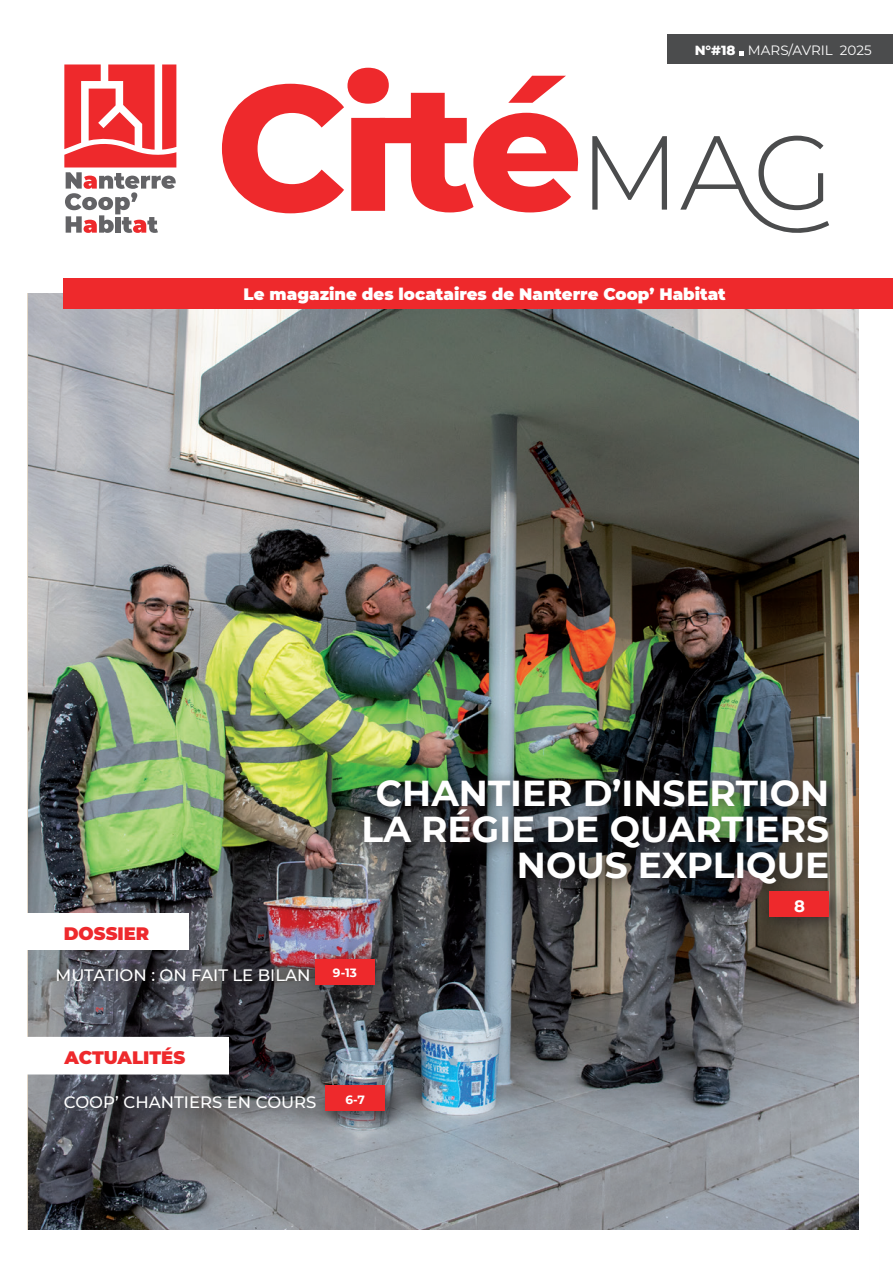
<style>
.page{position:relative;width:893px;height:1263px;background:#fff}
.page>*{position:absolute;margin:0;border:0;box-sizing:border-box;transform-origin:0 0}
.t1{font:700 36px/36px "Montserrat";color:#fff;text-align:right}
.t2{font:900 18px "Montserrat";color:#ee292c}
.t3{font:900 16.5px "Montserrat";color:#fff}
.t4{font:500 16.5px "Montserrat";color:#fff}
.t5{font:700 16.5px "Montserrat";color:#fff}
.t6{font:13.5px "Montserrat";color:#fff}
.t7{font:700 12px "Montserrat";color:#fff}
.s1{font-weight:800}
</style>
<div class="page">
<img style="left:29px;top:293px;width:830px;height:937px">
<div style="left:668px;top:34px;width:225px;height:30px;background:#4b4c4d"></div>
<svg style="left:739px;top:51px;width:5px;height:4px"></svg>
<div style="left:0;top:913px;width:189px;height:36px;background:#fff"></div>
<div style="left:57px;top:1077px;width:348px;height:54px;background:#231f20;opacity:.75"></div>
<div style="left:325px;top:1085px;width:60px;height:26px;background:#ee292c"></div>
<div style="left:42px;top:943px;width:354px;height:63px;background:#231f20;opacity:.75"></div>
<div style="left:315px;top:959px;width:60px;height:25px;background:#ee292c"></div>
<div style="left:353px;top:768px;width:494px;height:166px;background:#231f20;opacity:.75"></div>
<div style="left:770px;top:891px;width:59px;height:26px;background:#ee292c"></div>
<svg style="left:222px;top:68px;width:356px;height:145px"></svg>
<svg style="left:592px;top:136px;width:75px;height:74px"></svg>
<svg style="left:680px;top:136px;width:149px;height:97px"></svg>
<div style="left:64px;top:279px;width:829px;height:30px;background:#ee292c"></div>
<svg style="left:64px;top:64px;width:112px;height:169px"></svg>
<svg style="left:29px;top:1037px;width:200px;height:37px"></svg>
<p class="t6" style="left:695px;top:41px;width:179px"><span class="s1">N°#18</span> MARS/AVRIL 2025</p>
<p class="t3" style="left:244px;top:281px;width:484px">Le magazine des locataires de Nanterre Coop’ Habitat</p>
<p class="t2" style="left:64px;top:920px;width:87px">DOSSIER</p>
<p class="t1" style="left:361px;top:773px;width:469px">CHANTIER D’INSERTION<br>LA RÉGIE DE QUARTIERS<br>NOUS EXPLIQUE</p>
<p class="t5" style="left:794px;top:894px;width:12px">8</p>
<p class="t4" style="left:56px;top:964px;width:257px">MUTATION : ON FAIT LE BILAN</p>
<p class="t7" style="left:333px;top:964px;width:25px">9-13</p>
<p class="t2" style="left:65px;top:1044px;width:122px">ACTUALITÉS</p>
<p class="t4" style="left:64px;top:1090px;width:254px">COOP’ CHANTIERS EN COURS</p>
<p class="t7" style="left:345px;top:1091px;width:21px">6-7</p>
</div>
